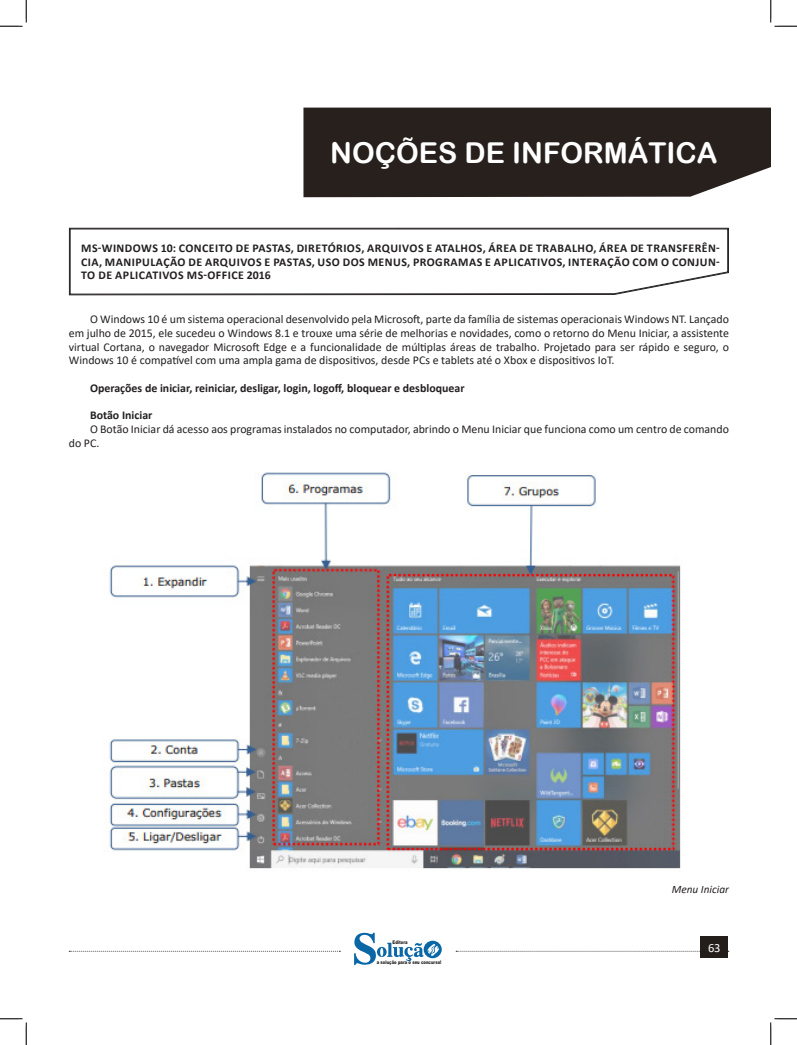
<style>
.page{position:relative;width:797px;height:1045px;background:#fff}
.page>*{position:absolute;margin:0;border:0;box-sizing:border-box;transform-origin:0 0}
.t1{font:28.75px "Arial Rounded MT Bold";color:#fff}
.t2{font:12.5px "Calibri";color:#fff}
.t3{font:11.88px/13.8px "Calibri";color:#231f20;text-align:justify}
.CAIXINHAS{font:700 11.88px/13.8px "Calibri";color:#231f20;text-align:justify}
.FONT_REF{font:italic 11.25px "Calibri";color:#231f20}
.t4{font:900 5px "Arial";color:#231f20;scale:.76 1}
</style>
<div class="page">
<svg style="left:69px;top:951px;width:271px;height:1px"></svg>
<svg style="left:456px;top:951px;width:273px;height:1px"></svg>
<div style="left:700px;top:936px;width:28px;height:22px;background:#241e1b"></div>
<svg style="left:354px;top:932px;width:88px;height:33px"></svg>
<div style="left:303px;top:108px;width:467px;height:89px;background:#27201d"></div>
<svg style="left:69px;top:228px;width:659px;height:67px"></svg>
<svg style="left:70px;top:229px;width:658px;height:65px"></svg>
<img style="left:109px;top:472px;width:572px;height:397px">
<svg style="left:0;top:0;width:27px;height:27px"></svg>
<svg style="left:0;top:1018px;width:27px;height:27px"></svg>
<svg style="left:770px;top:0;width:27px;height:27px"></svg>
<svg style="left:770px;top:1018px;width:27px;height:27px"></svg>
<h1 class="t1" style="left:330px;top:136px;width:389px">NOÇÕES DE INFORMÁTICA</h1>
<p class="CAIXINHAS" style="left:81px;top:241px;width:640px">MS-WINDOWS 10: CONCEITO DE PASTAS, DIRETÓRIOS, ARQUIVOS E ATALHOS, ÁREA DE TRABALHO, ÁREA DE TRANSFERÊN-CIA, MANIPULAÇÃO DE ARQUIVOS E PASTAS, USO DOS MENUS, PROGRAMAS E APLICATIVOS, INTERAÇÃO COM O CONJUN-TO DE APLICATIVOS MS-OFFICE 2016</p>
<p class="t3" style="left:69px;top:312px;width:661px;text-indent:21px">O Windows 10 é um sistema operacional desenvolvido pela Microsoft, parte da família de sistemas operacionais Windows NT. Lançado em julho de 2015, ele sucedeu o Windows 8.1 e trouxe uma série de melhorias e novidades, como o retorno do Menu Iniciar, a assistente virtual Cortana, o navegador Microsoft Edge e a funcionalidade de múltiplas áreas de trabalho. Projetado para ser rápido e seguro, o Windows 10 é compatível com uma ampla gama de dispositivos, desde PCs e tablets até o Xbox e dispositivos IoT.</p>
<p class="CAIXINHAS" style="left:90px;top:381px;width:376px">Operações de iniciar, reiniciar, desligar, login, logoff, bloquear e desbloquear</p>
<p class="CAIXINHAS" style="left:90px;top:408px;width:64px">Botão Iniciar</p>
<p class="t3" style="left:69px;top:422px;width:661px;text-indent:21px">O Botão Iniciar dá acesso aos programas instalados no computador, abrindo o Menu Iniciar que funciona como um centro de comando do PC.</p>
<p class="t4" style="left:392px;top:939px;width:21px">Editora</p>
<p class="t4" style="left:377px;top:959px;width:86px">a solução para o seu concurso!</p>
<p class="FONT_REF" style="left:672px;top:881px;width:59px">Menu Iniciar</p>
<p class="t2" style="left:708px;top:939px;width:14px">63</p>
</div>
